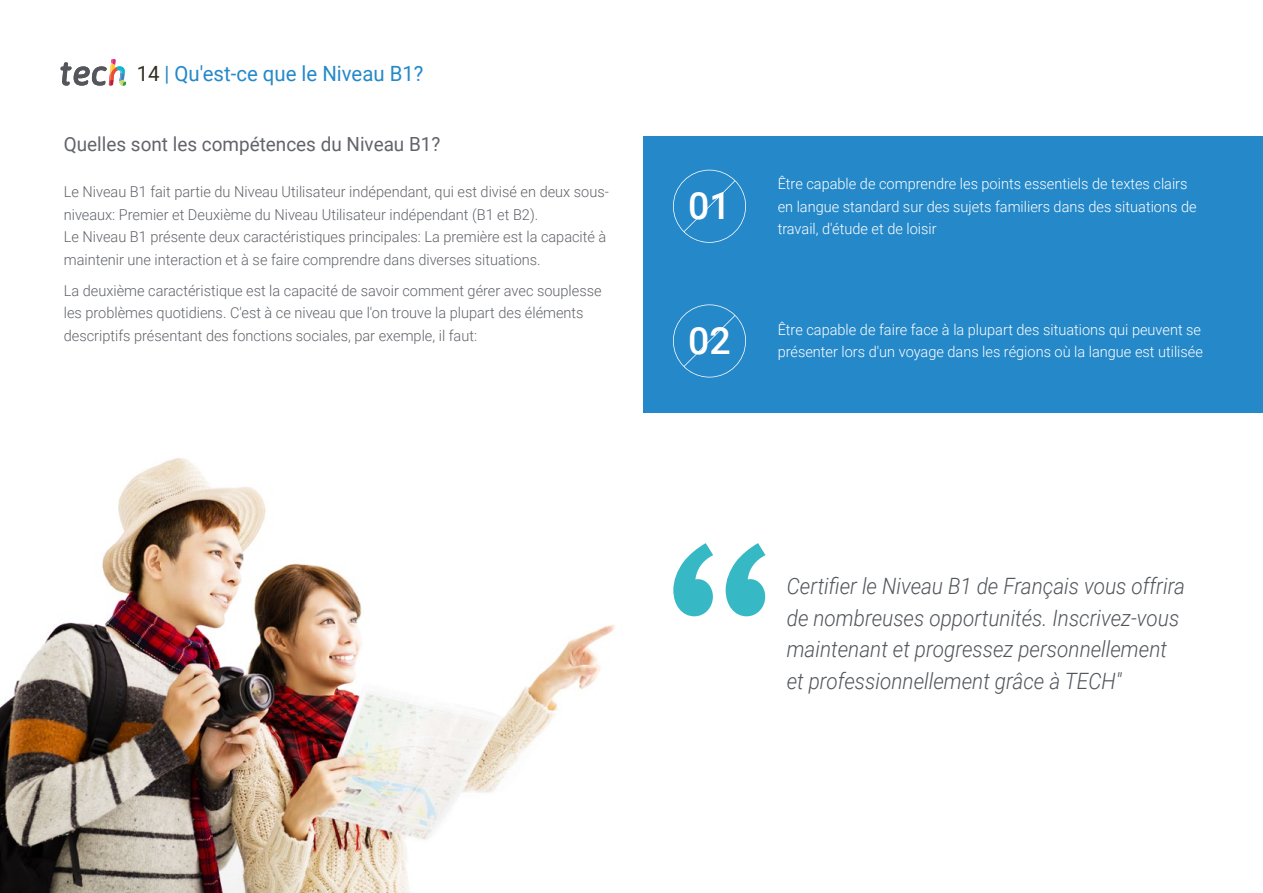
<style>
.page{position:relative;width:1263px;height:893px;background:#fff}
.page>*{position:absolute;margin:0;border:0;box-sizing:border-box;transform-origin:0 0}
.t1{font:500 37.5px "Roboto";color:#fff}
.t2{font:italic 300 22.5px/31.5px "Roboto";color:#52555b;scale:.92 1}
.t3{font:21px "Roboto";color:#2488c9}
.t4{font:19.5px "Roboto";color:#61646a}
.t5{font:300 15px/22.5px "Roboto";color:#61646a}
.t6{font:300 15px/22.5px "Roboto";color:#fff}
.s1{color:#312e20}
</style>
<div class="page">
<img style="left:0;top:458px;width:615px;height:435px">
<svg style="left:673px;top:543px;width:92px;height:73px"></svg>
<div style="left:643px;top:136px;width:620px;height:276px;background:#2488c9"></div>
<svg style="left:673px;top:170px;width:73px;height:73px"></svg>
<svg style="left:673px;top:304px;width:73px;height:73px"></svg>
<svg style="left:61px;top:59px;width:65px;height:27px"></svg>
<h3 class="t3" style="left:137px;top:59px;width:288px"><span class="s1">14</span> | Qu'est-ce que le Niveau B1?</h3>
<h3 class="t4" style="left:64px;top:130px;width:378px">Quelles sont les compétences du Niveau B1?</h3>
<p class="t5" style="left:64px;top:180px;width:547px">Le Niveau B1 fait partie du Niveau Utilisateur indépendant, qui est divisé en deux sous&shy;niveaux: Premier et Deuxième du Niveau Utilisateur indépendant (B1 et B2).<br>Le Niveau B1 présente deux caractéristiques principales: La première est la capacité à maintenir une interaction et à se faire comprendre dans diverses situations.</p>
<p class="t5" style="left:64px;top:278px;width:539px">La deuxième caractéristique est la capacité de savoir comment gérer avec souplesse les problèmes quotidiens. C'est à ce niveau que l'on trouve la plupart des éléments descriptifs présentant des fonctions sociales, par exemple, il faut:</p>
<h1 class="t1" style="left:688px;top:179px;width:44px">01</h1>
<h1 class="t1" style="left:688px;top:314px;width:44px">02</h1>
<p class="t6" style="left:778px;top:172px;width:420px">Être capable de comprendre les points essentiels de textes clairs en langue standard sur des sujets familiers dans des situations de travail, d'étude et de loisir</p>
<p class="t6" style="left:778px;top:318px;width:427px">Être capable de faire face à la plupart des situations qui peuvent se présenter lors d'un voyage dans les régions où la langue est utilisée</p>
<h2 class="t2" style="left:787px;top:570px;width:434px">Certifier le Niveau B1 de Français vous offrira de nombreuses opportunités. Inscrivez-vous maintenant et progressez personnellement et professionnellement grâce à TECH"</h2>
</div>
